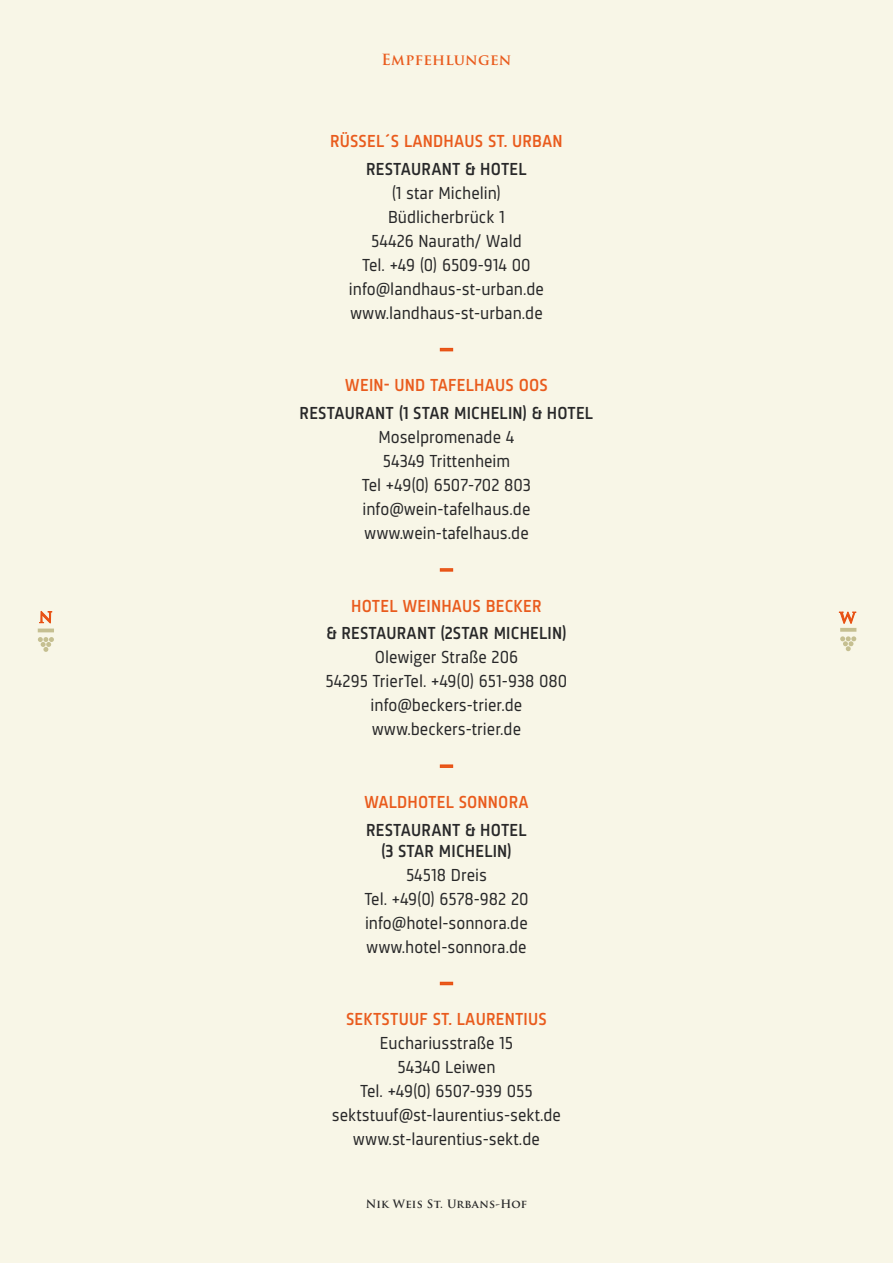
<style>
.page{position:relative;width:893px;height:1263px;background:#f8f6e7}
.page>*{position:absolute;margin:0;border:0;box-sizing:border-box;transform-origin:0 0}
.t1{font:18px/24px "Sinews Sans Pro";color:#282829;text-align:center}
.t2{font:500 18px/21px "Sinews Sans Pro";letter-spacing:.01em;color:#282829;text-align:center}
.t3{font:500 18px "Sinews Sans Pro";letter-spacing:.01em;color:#e95b1d}
.t4{font:700 15px "Trajan Pro";letter-spacing:.015em;color:#e95b1d}
.t5{font:700 11.25px "Trajan Pro";letter-spacing:.025em;color:#282829}
</style>
<div class="page">
<svg style="left:840px;top:628px;width:16px;height:4px"></svg>
<svg style="left:839px;top:611px;width:17px;height:13px"></svg>
<svg style="left:840px;top:636px;width:16px;height:15px"></svg>
<svg style="left:38px;top:628px;width:16px;height:4px"></svg>
<svg style="left:39px;top:611px;width:13px;height:12px"></svg>
<svg style="left:38px;top:637px;width:16px;height:15px"></svg>
<svg style="left:440px;top:348px;width:13px;height:3px"></svg>
<div style="left:440px;top:568px;width:13px;height:4px;border:2px solid #e85113"></div>
<div style="left:440px;top:764px;width:13px;height:4px;border:2px solid #e85113"></div>
<svg style="left:440px;top:982px;width:13px;height:3px"></svg>
<p class="t4" style="left:381px;top:50px;width:132px">Empfehlungen</p>
<p class="t3" style="left:330px;top:131px;width:234px">RÜSSEL´S LANDHAUS ST. URBAN</p>
<p class="t2" style="left:366px;top:158px;width:162px">RESTAURANT &amp; HOTEL</p>
<p class="t1" style="left:349px;top:181px;width:197px">(1 star Michelin)<br>Büdlicherbrück 1<br>54426 Naurath/ Wald<br>Tel. +49 (0) 6509-914 00 info@landhaus-st-urban.de www.landhaus-st-urban.de</p>
<p class="t3" style="left:345px;top:375px;width:204px">WEIN- UND TAFELHAUS OOS</p>
<p class="t2" style="left:300px;top:402px;width:295px">RESTAURANT (1 STAR MICHELIN) &amp; HOTEL</p>
<p class="t1" style="left:362px;top:425px;width:171px">Moselpromenade 4<br>54349 Trittenheim<br>Tel +49(0) 6507-702 803 info@wein-tafelhaus.de www.wein-tafelhaus.de</p>
<p class="t3" style="left:351px;top:596px;width:192px">HOTEL WEINHAUS BECKER</p>
<p class="t2" style="left:326px;top:623px;width:242px">&amp; RESTAURANT (2STAR MICHELIN)</p>
<p class="t1" style="left:326px;top:645px;width:243px">Olewiger Straße 206<br>54295 TrierTel. +49(0) 651-938 080 info@beckers-trier.de www.beckers-trier.de</p>
<p class="t3" style="left:364px;top:792px;width:166px">WALDHOTEL SONNORA</p>
<p class="t2" style="left:366px;top:819px;width:162px">RESTAURANT &amp; HOTEL (3 STAR MICHELIN)</p>
<p class="t1" style="left:364px;top:863px;width:166px">54518 Dreis<br>Tel. +49(0) 6578-982 20 info@hotel-sonnora.de www.hotel-sonnora.de</p>
<p class="t3" style="left:346px;top:1009px;width:202px">SEKTSTUUF ST. LAURENTIUS</p>
<p class="t1" style="left:332px;top:1031px;width:231px">Euchariusstraße 15<br>54340 Leiwen<br>Tel. +49(0) 6507-939 055 sektstuuf@st-laurentius-sekt.de www.st-laurentius-sekt.de</p>
<p class="t5" style="left:366px;top:1196px;width:163px">Nik Weis St. Urbans-Hof</p>
</div>
